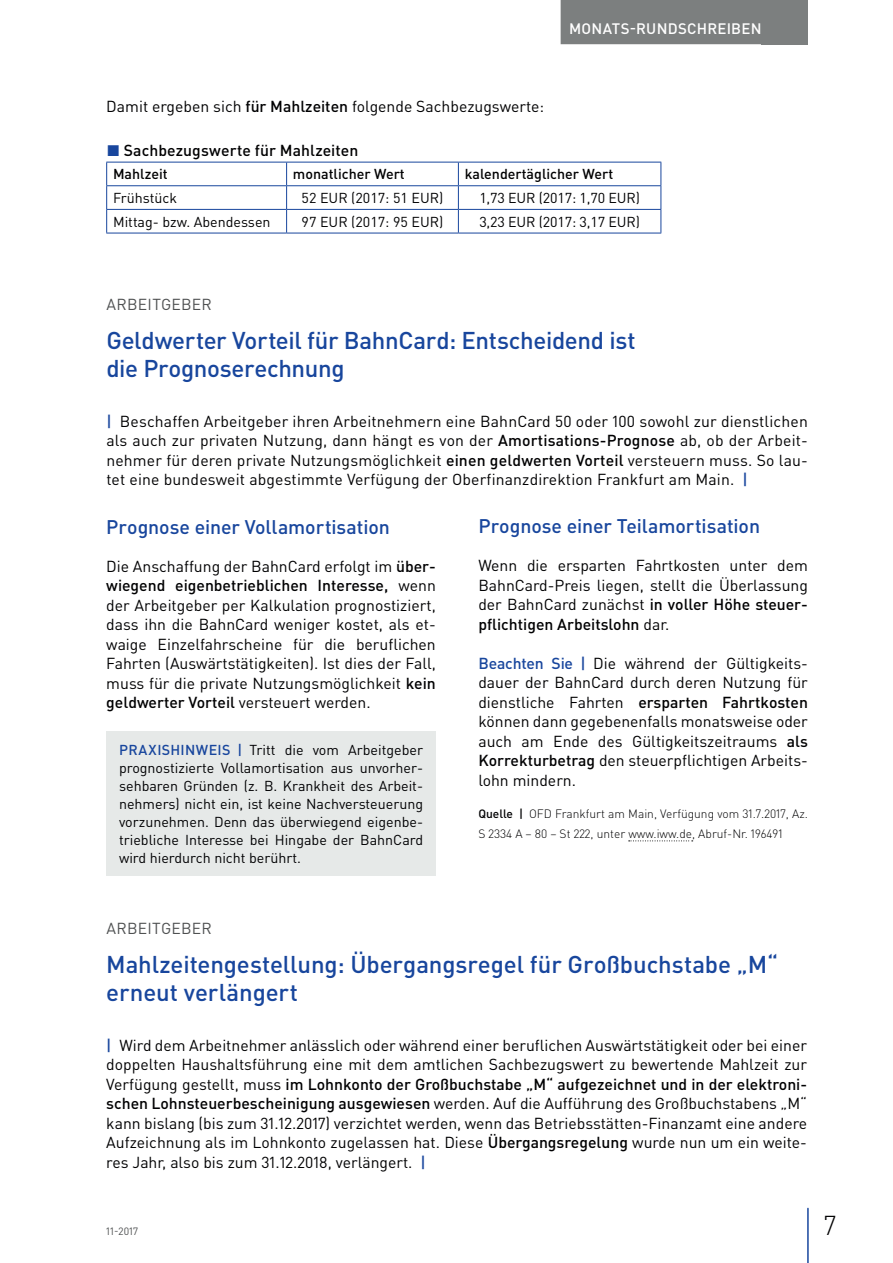
<style>
.page{position:relative;width:893px;height:1263px;background:#fff}
.page>*{position:absolute;margin:0;border:0;box-sizing:border-box;transform-origin:0 0}
.t1{font:300 27px "DIN Pro";color:#000002}
.t2{font:500 24px/28.5px "DIN Pro";letter-spacing:-.005em;color:#18469d}
.t3{font:500 19.5px "DIN Pro";letter-spacing:-.005em;color:#18469d}
.t4{font:15.75px/19.5px "DIN Pro";color:#000002;text-align:justify}
.t5{font:500 15.75px "DIN Pro";letter-spacing:.005em;color:#000002}
.t6{font:15.75px "DIN Pro";letter-spacing:.015em;color:#4f5152}
.t7{font:500 15px "DIN Pro";letter-spacing:.015em;color:#fff}
.t8{font:14.25px/18px "DIN Pro";color:#000002;text-align:justify}
.t9{font:500 14.25px "DIN Pro";color:#000002}
.t10{font:300 12px/19.5px "DIN Pro";color:#000002}
.t11{font:10.5px "DIN Pro";color:#4f5152}
.s1{font-weight:500}
.s2{color:#18469d}
.s3{font-weight:500;color:#18469d}
</style>
<div class="page">
<div style="left:762px;top:0;width:46px;height:44px;background:#7c7f7f"></div>
<hr style="left:807px;top:1208px;width:2px;height:55px;background:#18469d">
<div style="left:561px;top:0;width:209px;height:44px;background:#7c7f7f"></div>
<hr style="left:106px;top:233px;width:181px;height:1px;background:#18469d">
<hr style="left:287px;top:233px;width:171px;height:1px;background:#18469d">
<svg style="left:106px;top:162px;width:556px;height:71px"></svg>
<hr style="left:458px;top:233px;width:203px;height:1px;background:#18469d">
<div style="left:106px;top:732px;width:330px;height:144px;background:#e6e9e8"></div>
<svg style="left:629px;top:840px;width:64px;height:1px"></svg>
<p class="t7" style="left:569px;top:18px;width:194px">MONATS-RUNDSCHREIBEN</p>
<p class="t4" style="left:106px;top:96px;width:439px">Damit ergeben sich <span class="s1">für Mahlzeiten</span> folgende Sachbezugswerte:</p>
<p class="t5" style="left:107px;top:140px;width:253px"><span class="s2">◼</span> Sachbezugswerte für Mahlzeiten</p>
<p class="t9" style="left:113px;top:165px;width:56px">Mahlzeit</p>
<p class="t9" style="left:293px;top:165px;width:113px">monatlicher Wert</p>
<p class="t9" style="left:465px;top:165px;width:150px">kalendertäglicher Wert</p>
<p class="t8" style="left:113px;top:188px;width:66px">Frühstück</p>
<p class="t8" style="left:302px;top:188px;width:143px">52 EUR (2017: 51 EUR)</p>
<p class="t8" style="left:479px;top:188px;width:162px">1,73 EUR (2017: 1,70 EUR)</p>
<p class="t8" style="left:113px;top:212px;width:159px">Mittag- bzw. Abendessen</p>
<p class="t8" style="left:302px;top:212px;width:143px">97 EUR (2017: 95 EUR)</p>
<p class="t8" style="left:479px;top:212px;width:162px">3,23 EUR (2017: 3,17 EUR)</p>
<p class="t6" style="left:106px;top:293px;width:107px">ARBEITGEBER</p>
<h2 class="t2" style="left:106px;top:325px;width:531px">Geldwerter Vorteil für BahnCard: Entscheidend ist die Prognoserechnung</h2>
<p class="t4" style="left:106px;top:411px;width:703px"><span class="s3">|</span> Beschaffen Arbeitgeber ihren Arbeitnehmern eine BahnCard 50 oder 100 sowohl zur dienstlichen als auch zur privaten Nutzung, dann hängt es von der <span class="s1">Amortisations-Prognose</span> ab, ob der Arbeit&shy;nehmer für deren private Nutzungsmöglichkeit <span class="s1">einen geldwerten Vorteil</span> versteuern muss. So lau&shy;tet eine bundesweit abgestimmte Verfügung der Oberfinanzdirektion Frankfurt am Main. <span class="s3">|</span></p>
<p class="t3" style="left:106px;top:514px;width:285px">Prognose einer Vollamortisation</p>
<p class="t4" style="left:106px;top:556px;width:331px">Die Anschaffung der BahnCard erfolgt im <span class="s1">über&shy;wiegend eigenbetrieblichen Interesse,</span> wenn der Arbeitgeber per Kalkulation prognostiziert, dass ihn die BahnCard weniger kostet, als et&shy;waige Einzelfahrscheine für die beruflichen Fahrten (Auswärtstätigkeiten). Ist dies der Fall, muss für die private Nutzungsmöglichkeit <span class="s1">kein geldwerter Vorteil</span> versteuert werden.</p>
<p class="t8" style="left:119px;top:740px;width:306px"><span class="s3">PRAXISHINWEIS |</span> Tritt die vom Arbeitgeber prognostizierte Vollamortisation aus unvorher&shy;sehbaren Gründen (z. B. Krankheit des Arbeit&shy;nehmers) nicht ein, ist keine Nachversteuerung vorzunehmen. Denn das überwiegend eigenbe&shy;triebliche Interesse bei Hingabe der BahnCard wird hierdurch nicht berührt.</p>
<p class="t3" style="left:478px;top:513px;width:283px">Prognose einer Teilamortisation</p>
<p class="t4" style="left:478px;top:555px;width:331px">Wenn die ersparten Fahrtkosten unter dem BahnCard-Preis liegen, stellt die Überlassung der BahnCard zunächst <span class="s1">in voller Höhe steuer&shy;pflichtigen Arbeitslohn</span> dar.</p>
<p class="t4" style="left:478px;top:652px;width:331px"><span class="s3">Beachten Sie |</span> Die während der Gültigkeits&shy;dauer der BahnCard durch deren Nutzung für dienstliche Fahrten <span class="s1">ersparten Fahrtkosten </span>können dann gegebenenfalls monatsweise oder auch am Ende des Gültigkeitszeitraums <span class="s1">als Korrekturbetrag</span> den steuerpflichtigen Arbeits&shy;lohn mindern.</p>
<p class="t10" style="left:478px;top:804px;width:331px"><span class="s1">Quelle |</span> OFD Frankfurt am Main, Verfügung vom 31.7.2017, Az.<br>S 2334 A – 80 – St 222, unter www.iww.de, Abruf-Nr. 196491</p>
<p class="t6" style="left:106px;top:917px;width:107px">ARBEITGEBER</p>
<h2 class="t2" style="left:106px;top:949px;width:673px">Mahlzeitengestellung: Übergangsregel für Großbuchstabe „M“ erneut verlängert</h2>
<p class="t4" style="left:106px;top:1035px;width:702px"><span class="s3">|</span> Wird dem Arbeitnehmer anlässlich oder während einer beruflichen Auswärtstätigkeit oder bei einer doppelten Haushaltsführung eine mit dem amtlichen Sachbezugswert zu bewertende Mahlzeit zur Verfügung gestellt, muss <span class="s1">im Lohnkonto der Großbuchstabe „M“ aufgezeichnet und in der elektroni&shy;schen Lohnsteuerbescheinigung ausgewiesen</span> werden. Auf die Aufführung des Großbuchstabens „M“ kann bislang (bis zum 31.12.2017) verzichtet werden, wenn das Betriebsstätten-Finanzamt eine andere Aufzeichnung als im Lohnkonto zugelassen hat. Diese <span class="s1">Übergangsregelung</span> wurde nun um ein weite&shy;res Jahr, also bis zum 31.12.2018, verlängert. <span class="s3">|</span></p>
<p class="t11" style="left:106px;top:1224px;width:33px">11-2017</p>
<h1 class="t1" style="left:824px;top:1207px;width:14px">7</h1>
</div>
